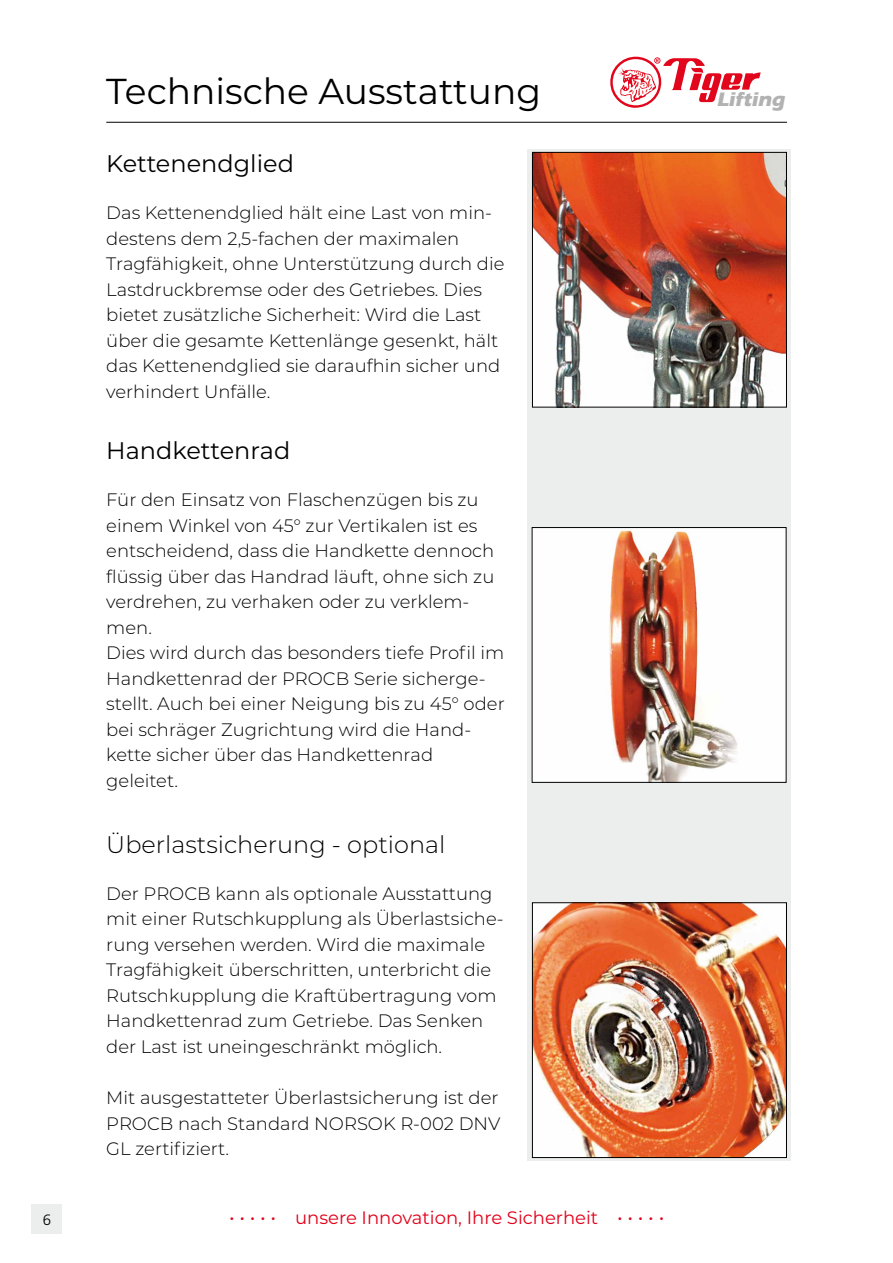
<style>
.page{position:relative;width:893px;height:1263px;background:#fff}
.page>*{position:absolute;margin:0;border:0;box-sizing:border-box;transform-origin:0 0}
.t1{font:36px "Montserrat";color:#000}
.t2{font:24px "Montserrat";color:#000}
.t3{font:300 24px "Montserrat";color:#000}
.t4{font:700 20.25px "Eras ITC";color:#b3b2b3}
.t5{font:300 18px/25.5px "Montserrat";color:#000}
.t6{font:18px "Montserrat";color:#e2001a}
.t7{font:300 15px "Frutiger";color:#000}
</style>
<div class="page">
<div style="left:32px;top:1204px;width:30px;height:30px;background:#eceded"></div>
<svg style="left:610px;top:57px;width:151px;height:51px"></svg>
<hr style="left:106px;top:122px;width:681px;height:1px;background:#000">
<div style="left:527px;top:150px;width:263px;height:1011px;background:#eceded"></div>
<img style="left:534px;top:529px;width:250px;height:252px">
<div style="left:532px;top:527px;width:254px;height:256px;border:1px solid #000"></div>
<img style="left:534px;top:904px;width:251px;height:252px">
<div style="left:532px;top:902px;width:255px;height:256px;border:1px solid #000"></div>
<img style="left:534px;top:154px;width:251px;height:251px">
<div style="left:532px;top:152px;width:255px;height:255px;border:1px solid #000"></div>
<p class="t7" style="left:43px;top:1211px;width:10px">6</p>
<h1 class="t1" style="left:106px;top:66px;width:436px">Technische Ausstattung</h1>
<h2 class="t2" style="left:106px;top:147px;width:189px">Kettenendglied</h2>
<p class="t5" style="left:106px;top:199px;width:400px">Das Kettenendglied hält eine Last von min&shy;destens dem 2,5-fachen der maximalen Tragfähigkeit, ohne Unterstützung durch die Lastdruckbremse oder des Getriebes. Dies bietet zusätzliche Sicherheit: Wird die Last über die gesamte Kettenlänge gesenkt, hält das Kettenendglied sie daraufhin sicher und verhindert Unfälle.</p>
<h2 class="t2" style="left:106px;top:434px;width:185px">Handkettenrad</h2>
<p class="t5" style="left:106px;top:486px;width:400px">Für den Einsatz von Flaschenzügen bis zu einem Winkel von 45° zur Vertikalen ist es entscheidend, dass die Handkette dennoch flüssig über das Handrad läuft, ohne sich zu verdrehen, zu verhaken oder zu verklem&shy;men.<br>Dies wird durch das besonders tiefe Profil im Handkettenrad der PROCB Serie sicherge&shy;stellt. Auch bei einer Neigung bis zu 45° oder bei schräger Zugrichtung wird die Hand&shy;kette sicher über das Handkettenrad geleitet.</p>
<h2 class="t3" style="left:106px;top:828px;width:341px">Überlastsicherung - optional</h2>
<p class="t5" style="left:106px;top:880px;width:399px">Der PROCB kann als optionale Ausstattung mit einer Rutschkupplung als Überlastsiche&shy;rung versehen werden. Wird die maximale Tragfähigkeit überschritten, unterbricht die Rutschkupplung die Kraftübertragung vom Handkettenrad zum Getriebe. Das Senken der Last ist uneingeschränkt möglich.</p>
<p class="t5" style="left:106px;top:1084px;width:396px;text-align:justify">Mit ausgestatteter Überlastsicherung ist der PROCB nach Standard NORSOK R-002 DNV GL zertifiziert.</p>
<p class="t6" style="left:229px;top:1205px;width:437px">• • • • • unsere Innovation, Ihre Sicherheit • • • • •</p>
<p class="t4" style="left:717px;top:88px;width:73px">Lifting</p>
</div>
